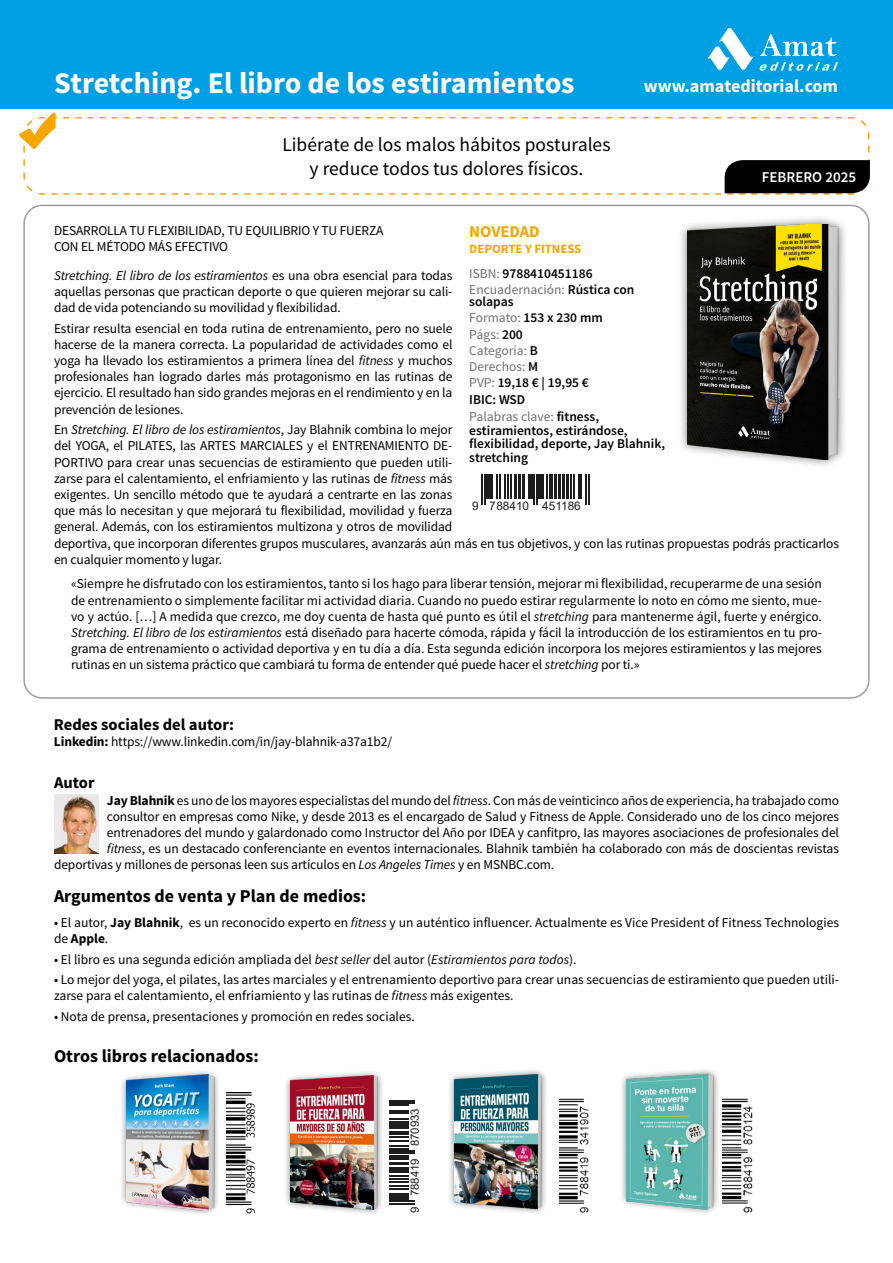
<style>
.page{position:relative;width:893px;height:1263px;background:#fff}
.page>*{position:absolute;margin:0;border:0;box-sizing:border-box;transform-origin:0 0}
.t1{font:700 30px "Source Sans Pro";color:#fff}
.t2{font:19.5px/23.4px "Source Sans Pro";color:#000;text-align:center}
.t3{font:700 18px "Source Sans Pro";color:#000}
.t4{font:700 18px "Source Sans Pro";color:#fff}
.t5{font:700 16.5px "Source Sans Pro";color:#000}
.t6{font:700 16.5px "Source Sans Pro";color:#f7a600}
.t7{font:600 15px "Source Sans Pro";color:#fff}
.t8{font:13.5px/16.2px "Source Sans Pro";letter-spacing:-.01em;color:#000}
.t9{font:600 13.5px/16.2px "Source Sans Pro";color:#000}
.t10{font:700 12.75px "Source Sans Pro";color:#f7a600}
.t11{font:11.85px "Arial";color:#1d1e1c}
.t12{font:11.4px "Arial";color:#1d1e1c}
.s1{font-style:italic}
.s2{font-weight:400;color:#706f6f}
.s3{font-weight:700}
</style>
<div class="page">
<div style="left:0;top:0;width:893px;height:109px;background:#009fe3"></div>
<svg style="left:707px;top:28px;width:47px;height:42px"></svg>
<div style="left:677px;top:215px;width:172px;height:254px;background:#000;opacity:.5"></div>
<img style="left:687px;top:224px;width:152px;height:236px">
<svg style="left:19px;top:112px;width:851px;height:83px"></svg>
<svg style="left:481px;top:474px;width:109px;height:31px"></svg>
<hr style="left:482px;top:474px;width:1px;height:31px;background:#1d1e1c">
<hr style="left:484px;top:474px;width:1px;height:31px;background:#1d1e1c">
<hr style="left:486px;top:474px;width:4px;height:25px;background:#1d1e1c">
<hr style="left:491px;top:474px;width:2px;height:25px;background:#1d1e1c">
<svg style="left:497px;top:474px;width:14px;height:25px"></svg>
<hr style="left:515px;top:474px;width:2px;height:25px;background:#1d1e1c">
<hr style="left:518px;top:474px;width:2px;height:25px;background:#1d1e1c">
<hr style="left:522px;top:474px;width:3px;height:25px;background:#1d1e1c">
<hr style="left:528px;top:474px;width:2px;height:25px;background:#1d1e1c">
<hr style="left:534px;top:474px;width:1px;height:31px;background:#1d1e1c">
<hr style="left:536px;top:474px;width:1px;height:31px;background:#1d1e1c">
<svg style="left:532px;top:474px;width:7px;height:25px"></svg>
<hr style="left:541px;top:474px;width:3px;height:25px;background:#1d1e1c">
<svg style="left:546px;top:474px;width:1px;height:25px"></svg>
<hr style="left:550px;top:474px;width:3px;height:25px;background:#1d1e1c">
<hr style="left:554px;top:474px;width:2px;height:25px;background:#1d1e1c">
<hr style="left:559px;top:474px;width:2px;height:25px;background:#1d1e1c">
<hr style="left:562px;top:474px;width:2px;height:25px;background:#1d1e1c">
<hr style="left:567px;top:474px;width:2px;height:25px;background:#1d1e1c">
<svg style="left:570px;top:474px;width:11px;height:25px"></svg>
<hr style="left:586px;top:474px;width:1px;height:31px;background:#1d1e1c">
<hr style="left:588px;top:474px;width:1px;height:31px;background:#1d1e1c">
<svg style="left:760px;top:34px;width:77px;height:22px"></svg>
<svg style="left:760px;top:62px;width:78px;height:9px"></svg>
<img style="left:54px;top:795px;width:44px;height:58px">
<div style="left:120px;top:1068px;width:101px;height:149px;background:#000;opacity:.5"></div>
<img style="left:127px;top:1075px;width:87px;height:135px">
<div style="left:283px;top:1069px;width:101px;height:147px;background:#000;opacity:.5"></div>
<img style="left:290px;top:1075px;width:87px;height:135px">
<img style="left:226px;top:1093px;width:29px;height:121px">
<svg style="left:389px;top:1201px;width:25px;height:3px"></svg>
<hr style="left:389px;top:1196px;width:20px;height:4px;background:#1d1e1c">
<hr style="left:389px;top:1193px;width:20px;height:2px;background:#1d1e1c">
<svg style="left:389px;top:1189px;width:20px;height:1px"></svg>
<hr style="left:389px;top:1185px;width:20px;height:2px;background:#1d1e1c">
<svg style="left:389px;top:1176px;width:20px;height:6px"></svg>
<hr style="left:389px;top:1170px;width:20px;height:2px;background:#1d1e1c">
<hr style="left:389px;top:1167px;width:20px;height:2px;background:#1d1e1c">
<hr style="left:389px;top:1163px;width:20px;height:2px;background:#1d1e1c">
<svg style="left:389px;top:1136px;width:25px;height:23px"></svg>
<hr style="left:389px;top:1131px;width:20px;height:3px;background:#1d1e1c">
<svg style="left:389px;top:1128px;width:20px;height:1px"></svg>
<hr style="left:389px;top:1123px;width:20px;height:4px;background:#1d1e1c">
<svg style="left:389px;top:1100px;width:25px;height:22px"></svg>
<div style="left:619px;top:1068px;width:102px;height:148px;background:#000;opacity:.5"></div>
<img style="left:626px;top:1074px;width:88px;height:135px">
<div style="left:447px;top:1068px;width:101px;height:147px;background:#000;opacity:.5"></div>
<img style="left:454px;top:1074px;width:87px;height:135px">
<img style="left:559px;top:1098px;width:30px;height:115px">
<img style="left:722px;top:1098px;width:31px;height:115px">
<h1 class="t1" style="left:54px;top:64px;width:522px">Stretching. El libro de los estiramientos</h1>
<h2 class="t2" style="left:282px;top:134px;width:330px">Libérate de los malos hábitos posturales y reduce todos tus dolores físicos.</h2>
<h3 class="t4" style="left:644px;top:75px;width:196px">www.amateditorial.com</h3>
<p class="t7" style="left:762px;top:168px;width:96px">FEBRERO 2025</p>
<p class="t8" style="left:54px;top:222px;width:331px">DESARROLLA TU FLEXIBILIDAD, TU EQUILIBRIO Y TU FUERZA<br>CON EL MÉTODO MÁS EFECTIVO</p>
<p class="t8" style="left:54px;top:267px;width:400px;text-align:justify"><span class="s1">Stretching. El libro de los estiramientos</span> es una obra esencial para todas aquellas personas que practican deporte o que quieren mejorar su cali&shy;dad de vida potenciando su movilidad y flexibilidad.</p>
<p class="t8" style="left:54px;top:320px;width:400px;text-align:justify">Estirar resulta esencial en toda rutina de entrenamiento, pero no suele hacerse de la manera correcta. La popularidad de actividades como el yoga ha llevado los estiramientos a primera línea del <span class="s1">fitness</span> y muchos profesionales han logrado darles más protagonismo en las rutinas de ejercicio. El resultado han sido grandes mejoras en el rendimiento y en la prevención de lesiones.</p>
<p class="t8" style="left:54px;top:422px;width:787px">En <span class="s1">Stretching. El libro de los estiramientos</span>, Jay Blahnik combina lo mejor<br>del YOGA, el PILATES, las ARTES MARCIALES y el ENTRENAMIENTO DE-<br>PORTIVO para crear unas secuencias de estiramiento que pueden utili-<br>zarse para el calentamiento, el enfriamiento y las rutinas de <span class="s1">fitness</span> más<br>exigentes. Un sencillo método que te ayudará a centrarte en las zonas<br>que más lo necesitan y que mejorará tu flexibilidad, movilidad y fuerza<br>general. Además, con los estiramientos multizona y otros de movilidad<br>deportiva, que incorporan diferentes grupos musculares, avanzarás aún más en tus objetivos, y con las rutinas propuestas podrás practicarlos en cualquier momento y lugar.</p>
<p class="t8" style="left:71px;top:576px;width:752px;text-align:justify">«Siempre he disfrutado con los estiramientos, tanto si los hago para liberar tensión, mejorar mi flexibilidad, recuperarme de una sesión de entrenamiento o simplemente facilitar mi actividad diaria. Cuando no puedo estirar regularmente lo noto en cómo me siento, mue&shy;vo y actúo. […] A medida que crezco, me doy cuenta de hasta qué punto es útil el <span class="s1">stretching</span> para mantenerme ágil, fuerte y enérgico.<br><span class="s1">Stretching. El libro de los estiramientos</span> está diseñado para hacerte cómoda, rápida y fácil la introducción de los estiramientos en tu pro&shy;grama de entrenamiento o actividad deportiva y en tu día a día. Esta segunda edición incorpora los mejores estiramientos y las mejores rutinas en un sistema práctico que cambiará tu forma de entender qué puede hacer el <span class="s1">stretching</span> por ti.»</p>
<p class="t6" style="left:469px;top:221px;width:72px">NOVEDAD</p>
<p class="t10" style="left:469px;top:241px;width:113px">DEPORTE Y FITNESS</p>
<p class="t9" style="left:469px;top:266px;width:167px"><span class="s2">ISBN:</span> 9788410451186<br><span class="s2">Encuadernación:</span> Rústica con</p>
<p class="t9" style="left:469px;top:294px;width:135px">solapas<br><span class="s2">Formato:</span> 153 x 230 mm<br><span class="s2">Págs:</span> 200<br><span class="s2">Categoría:</span> B<br><span class="s2">Derechos:</span> M<br><span class="s2">PVP:</span> 19,18 € | 19,95 €<br>IBIC: WSD</p>
<p class="t9" style="left:469px;top:411px;width:197px;line-height:13.5px"><span class="s2">Palabras clave:</span> fitness, estiramientos, estirándose, flexibilidad, deporte, Jay Blahnik, stretching</p>
<p class="t11" style="left:472px;top:497px;width:110px">9 788410 451186</p>
<p class="t5" style="left:54px;top:714px;width:181px">Redes sociales del autor:</p>
<p class="t8" style="left:54px;top:734px;width:340px"><span class="s3">Linkedin:</span> https://www.linkedin.com/in/jay-blahnik-a37a1b2/</p>
<p class="t5" style="left:54px;top:772px;width:42px">Autor</p>
<p class="t8" style="left:107px;top:792px;width:733px"><span class="s3">Jay Blahnik</span> es uno de los mayores especialistas del mundo del <span class="s1">fitness</span>. Con más de veinticinco años de experiencia, ha trabajado como</p>
<p class="t8" style="left:107px;top:808px;width:734px">consultor en empresas como Nike, y desde 2013 es el encargado de Salud y Fitness de Apple. Considerado uno de los cinco mejores</p>
<p class="t8" style="left:107px;top:825px;width:733px">entrenadores del mundo y galardonado como Instructor del Año por IDEA y canfitpro, Ias mayores asociaciones de profesionales del</p>
<p class="t8" style="left:107px;top:841px;width:733px"><span class="s1">fitness</span>, es un destacado conferenciante en eventos internacionales. Blahnik también ha colaborado con más de doscientas revistas</p>
<p class="t8" style="left:54px;top:857px;width:502px">deportivas y millones de personas leen sus artículos en <span class="s1">Los Angeles Times</span> y en MSNBC.com.</p>
<h3 class="t3" style="left:54px;top:885px;width:314px">Argumentos de venta y Plan de medios:</h3>
<p class="t8" style="left:54px;top:915px;width:787px">• El autor, <span class="s3">Jay Blahnik</span>, es un reconocido experto en <span class="s1">fitness</span> y un auténtico influencer. Actualmente es Vice President of Fitness Technologies de <span class="s3">Apple</span>.</p>
<p class="t8" style="left:54px;top:951px;width:524px">• El libro es una segunda edición ampliada del <span class="s1">best seller</span> del autor (<span class="s1">Estiramientos para todos</span>).</p>
<p class="t8" style="left:54px;top:972px;width:786px">• Lo mejor del yoga, el pilates, las artes marciales y el entrenamiento deportivo para crear unas secuencias de estiramiento que pueden utili&shy;zarse para el calentamiento, el enfriamiento y las rutinas de <span class="s1">fitness</span> más exigentes.</p>
<p class="t8" style="left:54px;top:1008px;width:362px">• Nota de prensa, presentaciones y promoción en redes sociales.</p>
<h3 class="t3" style="left:54px;top:1044px;width:206px">Otros libros relacionados:</h3>
<p class="t12" style="left:407px;top:1213px;width:107px;rotate:-90deg">9 788419 870933</p>
</div>
